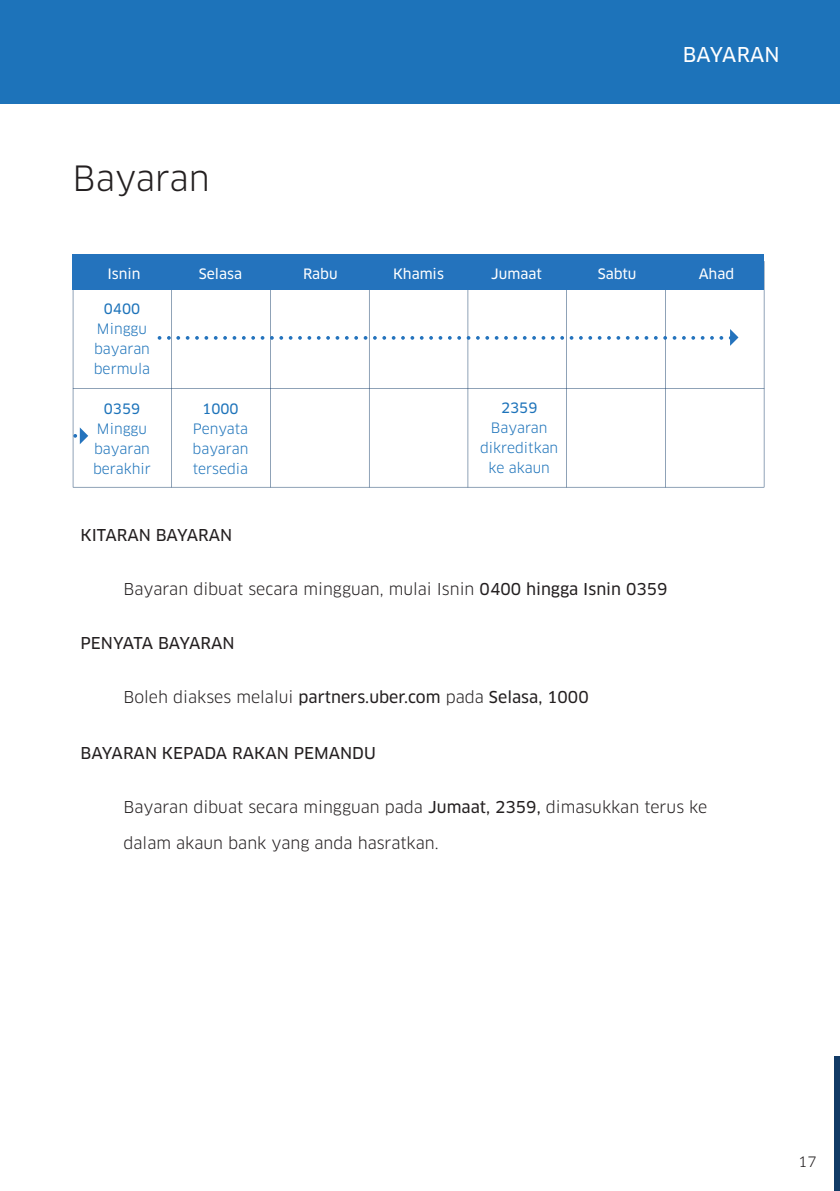
<style>
.page{position:relative;width:840px;height:1191px;background:#fff}
.page>*{position:absolute;margin:0;border:0;box-sizing:border-box;transform-origin:0 0}
.t1{font:34px "Clan Pro";color:#231f20}
.t2{font:20px "Clan Pro News";letter-spacing:.005em;color:#fff}
.t3{font:16px "Clan Pro";color:#231f20}
.t4{font:16px "Clan Pro News";color:#231f20}
.t5{font:14px/20px "Clan Pro";color:#1d73ba}
.t6{font:14px "Clan Pro News";color:#fff}
.t7{font:14px "Clan Pro News";color:#1d73ba}
.t8{font:14px "Clan Pro";color:#231f20}
.s1{font-family:"Clan Pro News"}
.s2{font-family:"Clan Pro"}
</style>
<div class="page">
<div style="left:0;top:0;width:839px;height:103px;background:#1d73ba"></div>
<div style="left:73px;top:254px;width:691px;height:36px;background:#2473bd"></div>
<svg style="left:73px;top:290px;width:690px;height:197px"></svg>
<div style="left:833px;top:1056px;width:6px;height:135px;background:#123b66"></div>
<p class="t1" style="left:72px;top:158px;width:139px">Bayaran</p>
<p class="t2" style="left:682px;top:42px;width:98px">BAYARAN</p>
<p class="t6" style="left:107px;top:266px;width:35px">Isnin</p>
<p class="t6" style="left:199px;top:266px;width:45px">Selasa</p>
<p class="t6" style="left:303px;top:266px;width:36px">Rabu</p>
<p class="t6" style="left:393px;top:266px;width:52px">Khamis</p>
<p class="t6" style="left:491px;top:266px;width:52px">Jumaat</p>
<p class="t6" style="left:597px;top:266px;width:40px">Sabtu</p>
<p class="t6" style="left:698px;top:266px;width:37px">Ahad</p>
<p class="t7" style="left:104px;top:300px;width:38px">0400</p>
<p class="t5" style="left:97px;top:319px;width:51px">Minggu</p>
<p class="t5" style="left:94px;top:339px;width:57px">bayaran</p>
<p class="t5" style="left:94px;top:359px;width:58px">bermula</p>
<p class="t7" style="left:104px;top:400px;width:38px">0359</p>
<p class="t5" style="left:97px;top:418px;width:51px">Minggu</p>
<p class="t5" style="left:93px;top:438px;width:59px">bayaran berakhir</p>
<p class="t7" style="left:202px;top:400px;width:38px">1000</p>
<p class="t5" style="left:193px;top:418px;width:57px">Penyata</p>
<p class="t5" style="left:192px;top:438px;width:57px">bayaran</p>
<p class="t5" style="left:193px;top:458px;width:57px">tersedia</p>
<p class="t4" style="left:80px;top:525px;width:153px">KITARAN BAYARAN</p>
<p class="t7" style="left:500px;top:400px;width:38px">2359</p>
<p class="t5" style="left:490px;top:418px;width:58px">Bayaran</p>
<p class="t5" style="left:480px;top:438px;width:80px;text-align:center">dikreditkan ke akaun</p>
<p class="t3" style="left:123px;top:580px;width:545px">Bayaran dibuat secara mingguan, mulai Isnin <span class="s1">0400 hingga Isnin 0359</span></p>
<p class="t4" style="left:80px;top:633px;width:156px">PENYATA BAYARAN</p>
<p class="t4" style="left:123px;top:688px;width:466px"><span class="s2">Boleh diakses melalui</span> partners.uber.com <span class="s2">pada</span> Selasa, 1000</p>
<p class="t4" style="left:80px;top:743px;width:297px">BAYARAN KEPADA RAKAN PEMANDU</p>
<p class="t3" style="left:123px;top:797px;width:585px">Bayaran dibuat secara mingguan pada <span class="s1">Jumaat, 2359,</span> dimasukkan terus ke</p>
<p class="t3" style="left:123px;top:833px;width:316px">dalam akaun bank yang anda hasratkan.</p>
<p class="t8" style="left:797px;top:1153px;width:20px">17</p>
</div>
